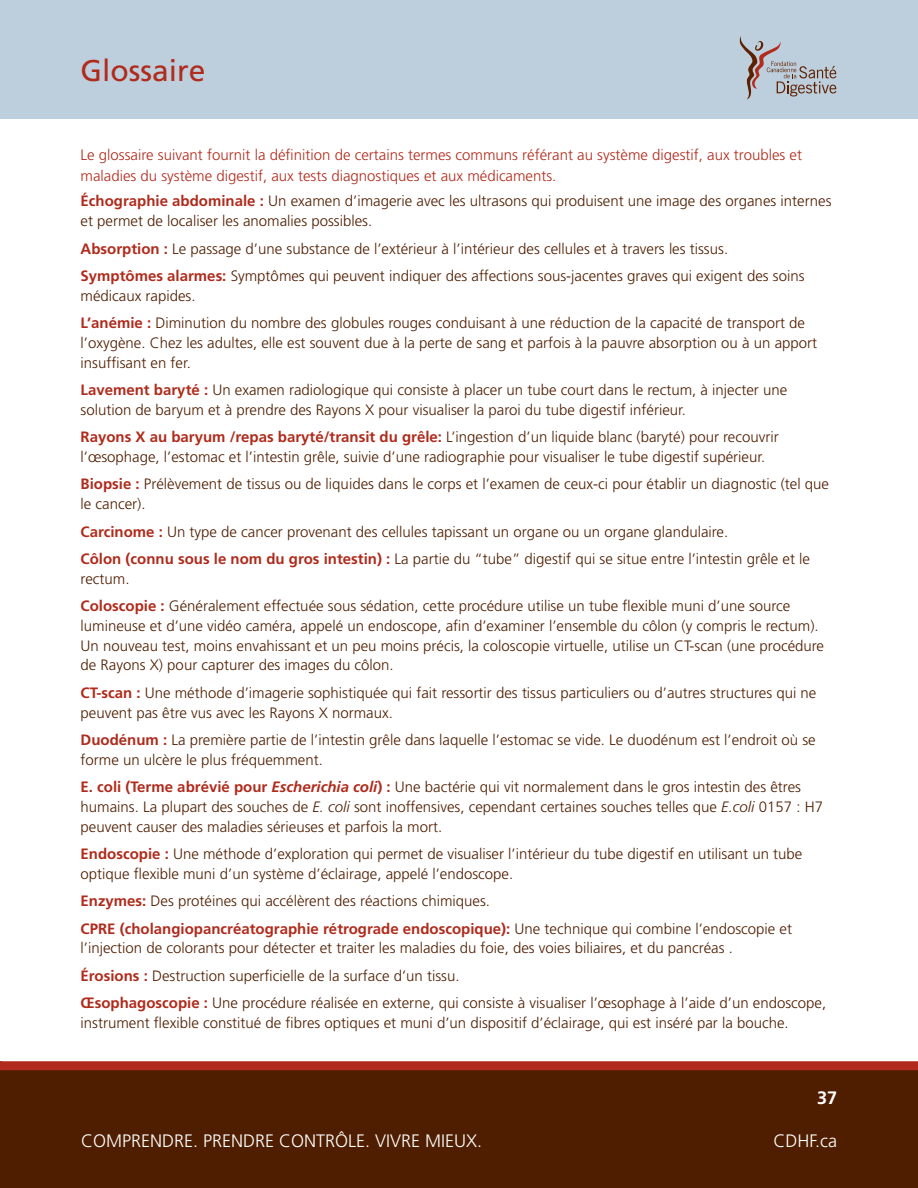
<style>
.page{position:relative;width:918px;height:1188px;background:#fff}
.page>*{position:absolute;margin:0;border:0;box-sizing:border-box;transform-origin:0 0}
.t1{font:30px "Frutiger";color:#b02b1c}
.t2{font:300 18px "Frutiger";color:#fff}
.t3{font:300 18px "Frutiger";color:#4f1e01}
.t4{font:700 18px "Frutiger";color:#fff}
.t5{font:300 15px/19.8px "Frutiger";color:#4f1e01}
.t6{font:300 15px/20.2px "Frutiger";color:#b02b1c}
.s1{font-weight:700;color:#b02b1c}
.s2{font-weight:700;font-style:italic;color:#b02b1c}
.s3{font-style:italic}
.s4{color:#fff}
</style>
<div class="page">
<div style="left:0;top:0;width:918px;height:119px;background:#bdcedc"></div>
<div style="left:0;top:1070px;width:918px;height:118px;background:#4f1e01"></div>
<svg style="left:0;top:1061px;width:918px;height:9px;background:#b23022"></svg>
<svg style="left:740px;top:36px;width:96px;height:64px"></svg>
<h1 class="t1" style="left:80px;top:53px;width:127px">Glossaire</h1>
<p class="t6" style="left:81px;top:145px;width:723px">Le glossaire suivant fournit la définition de certains termes communs référant au système digestif, aux troubles et maladies du système digestif, aux tests diagnostiques et aux médicaments.</p>
<p class="t5" style="left:81px;top:191px;width:752px"><span class="s1">Échographie abdominale :</span> Un examen d’imagerie avec les ultrasons qui produisent une image des organes internes et permet de localiser les anomalies possibles.</p>
<p class="t5" style="left:81px;top:235px;width:726px;line-height:27.3px"><span class="s1">Absorption :</span> Le passage d’une substance de l’extérieur à l’intérieur des cellules et à travers les tissus.<br><span class="s1">Symptômes alarmes:</span> Symptômes qui peuvent indiquer des affections sous-jacentes graves qui exigent des soins</p>
<p class="t5" style="left:81px;top:282px;width:726px;line-height:27.3px">médicaux rapides.<br><span class="s1">L’anémie :</span> Diminution du nombre des globules rouges conduisant à une réduction de la capacité de transport de</p>
<p class="t5" style="left:81px;top:333px;width:738px">l’oxygène. Chez les adultes, elle est souvent due à la perte de sang et parfois à la pauvre absorption ou à un apport insuffisant en fer.</p>
<p class="t5" style="left:81px;top:380px;width:708px"><span class="s1">Lavement baryté :</span> Un examen radiologique qui consiste à placer un tube court dans le rectum, à injecter une solution de baryum et à prendre des Rayons X pour visualiser la paroi du tube digestif inférieur.</p>
<p class="t5" style="left:81px;top:427px;width:700px"><span class="s1">Rayons X au baryum /repas baryté/transit du grêle:</span> L’ingestion d’un liquide blanc (baryté) pour recouvrir l’œsophage, l’estomac et l’intestin grêle, suivie d’une radiographie pour visualiser le tube digestif supérieur.</p>
<p class="t5" style="left:81px;top:474px;width:750px"><span class="s1">Biopsie :</span> Prélèvement de tissus ou de liquides dans le corps et l’examen de ceux-ci pour établir un diagnostic (tel que le cancer).</p>
<p class="t5" style="left:81px;top:518px;width:731px;line-height:27.3px"><span class="s1">Carcinome :</span> Un type de cancer provenant des cellules tapissant un organe ou un organe glandulaire.<br><span class="s1">Côlon (connu sous le nom du gros intestin) :</span> La partie du “tube” digestif qui se situe entre l’intestin grêle et le</p>
<p class="t5" style="left:81px;top:565px;width:711px;line-height:27.3px">rectum.<br><span class="s1">Coloscopie :</span> Généralement effectuée sous sédation, cette procédure utilise un tube flexible muni d’une source</p>
<p class="t5" style="left:81px;top:616px;width:745px">lumineuse et d’une vidéo caméra, appelé un endoscope, afin d’examiner l’ensemble du côlon (y compris le rectum).<br>Un nouveau test, moins envahissant et un peu moins précis, la coloscopie virtuelle, utilise un CT-scan (une procédure de Rayons X) pour capturer des images du côlon.</p>
<p class="t5" style="left:81px;top:683px;width:737px"><span class="s1">CT-scan :</span> Une méthode d’imagerie sophistiquée qui fait ressortir des tissus particuliers ou d’autres structures qui ne peuvent pas être vus avec les Rayons X normaux.</p>
<p class="t5" style="left:81px;top:730px;width:737px"><span class="s1">Duodénum :</span> La première partie de l’intestin grêle dans laquelle l’estomac se vide. Le duodénum est l’endroit où se forme un ulcère le plus fréquemment.</p>
<p class="t5" style="left:81px;top:777px;width:744px"><span class="s1">E. coli (Terme abrévié pour</span> <span class="s2">Escherichia coli</span><span class="s1">) :</span> Une bactérie qui vit normalement dans le gros intestin des êtres humains. La plupart des souches de <span class="s3">E. coli</span> sont inoffensives, cependant certaines souches telles que <span class="s3">E.coli</span> 0157 : H7 peuvent causer des maladies sérieuses et parfois la mort.</p>
<p class="t5" style="left:81px;top:844px;width:723px"><span class="s1">Endoscopie :</span> Une méthode d’exploration qui permet de visualiser l’intérieur du tube digestif en utilisant un tube optique flexible muni d’un système d’éclairage, appelé l’endoscope.</p>
<p class="t5" style="left:81px;top:887px;width:713px;line-height:27.3px"><span class="s1">Enzymes:</span> Des protéines qui accélèrent des réactions chimiques.<br><span class="s1">CPRE (cholangiopancréatographie rétrograde endoscopique):</span> Une technique qui combine l’endoscopie et</p>
<p class="t5" style="left:81px;top:935px;width:747px;line-height:27.3px">l’injection de colorants pour détecter et traiter les maladies du foie, des voies biliaires, et du pancréas .<br><span class="s1">Érosions :</span> Destruction superficielle de la surface d’un tissu.<br><span class="s1">Œsophagoscopie :</span> Une procédure réalisée en externe, qui consiste à visualiser l’œsophage à l’aide d’un endoscope,</p>
<p class="t5" style="left:81px;top:1013px;width:710px">instrument flexible constitué de fibres optiques et muni d’un dispositif d’éclairage, qui est inséré par la bouche.</p>
<p class="t4" style="left:817px;top:1087px;width:22px">37</p>
<p class="t2" style="left:81px;top:1131px;width:403px">COMPRENDRE. PRENDRE CONTRÔLE. VIVRE MIEUX.</p>
<p class="t3" style="left:719px;top:1131px;width:67px">www.<span class="s4">cdhf</span></p>
<p class="t2" style="left:815px;top:1131px;width:23px">.ca</p>
</div>
